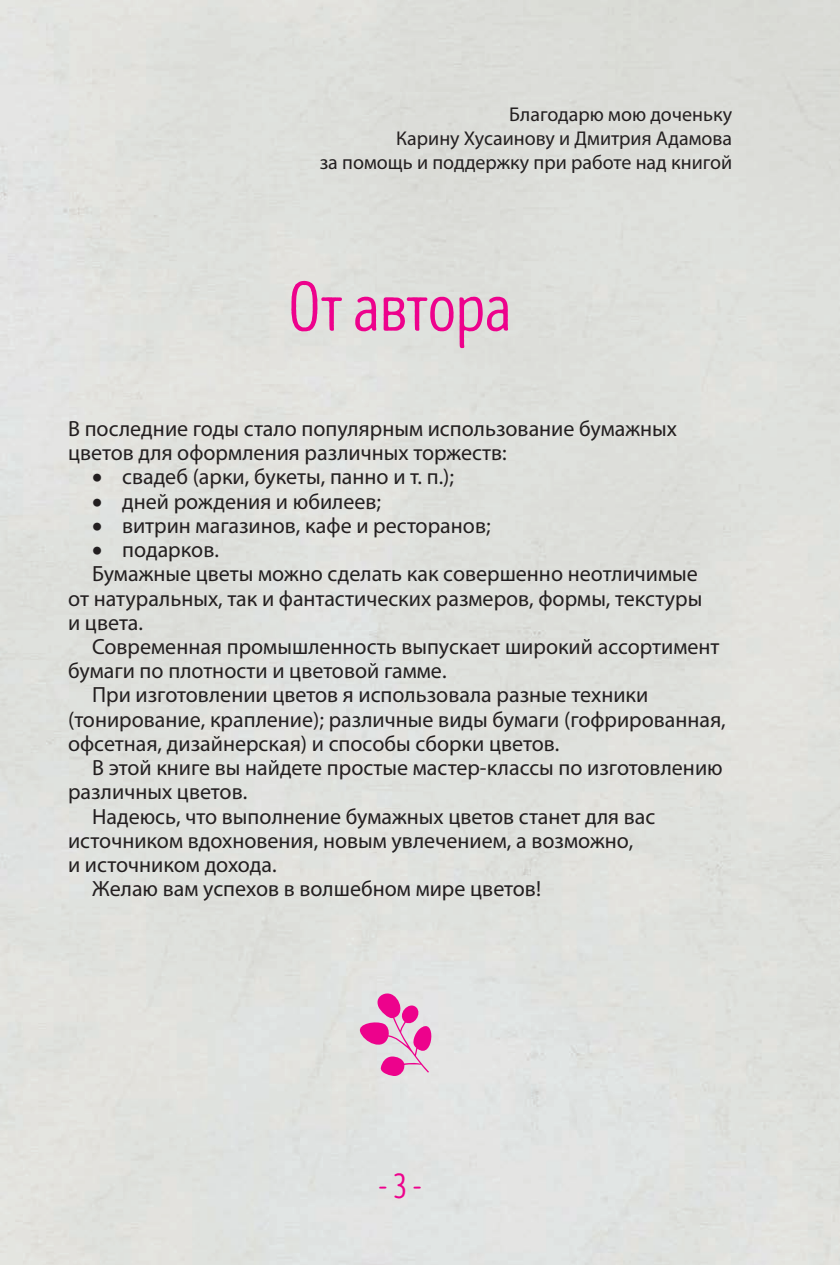
<style>
.page{position:relative;width:840px;height:1265px;background:#fff}
.page>*{position:absolute;margin:0;border:0;box-sizing:border-box;transform-origin:0 0}
.t1{font:70px "Intro Head R Base";letter-spacing:-.01em;color:#ed028c}
.t2{font:36px "Intro Head R Base";color:#ed028c}
.t3{font:22px/24.2px "Myriad Pro";color:#231f20}
.t4{font:20px/24.2px "Myriad Pro";color:#231f20;text-align:right}
</style>
<div class="page">
<svg style="left:357px;top:990px;width:79px;height:86px;background:#e5a1c9"></svg>
<p class="t4" style="left:319px;top:101px;width:414px">Благодарю мою доченьку<br>Карину Хусаинову и Дмитрия Адамова<br>за помощь и поддержку при работе над книгой</p>
<h1 class="t1" style="left:288px;top:269px;width:225px">От автора</h1>
<p class="t3" style="left:68px;top:416px;width:610px">В последние годы стало популярным использование бумажных цветов для оформления различных торжеств:</p>
<p class="t3" style="left:92px;top:464px;width:363px">• свадеб (арки, букеты, панно и т. п.);</p>
<p class="t3" style="left:92px;top:488px;width:290px">• дней рождения и юбилеев;</p>
<p class="t3" style="left:92px;top:513px;width:400px">• витрин магазинов, кафе и ресторанов;</p>
<p class="t3" style="left:92px;top:537px;width:128px">• подарков.</p>
<p class="t3" style="left:92px;top:561px;width:607px">Бумажные цветы можно сделать как совершенно неотличимые</p>
<p class="t3" style="left:68px;top:585px;width:635px">от натуральных, так и фантастических размеров, формы, текстуры</p>
<p class="t3" style="left:68px;top:610px;width:76px">и цвета.</p>
<p class="t3" style="left:92px;top:634px;width:628px">Современная промышленность выпускает широкий ассортимент</p>
<p class="t3" style="left:68px;top:658px;width:380px">бумаги по плотности и цветовой гамме.</p>
<p class="t3" style="left:92px;top:682px;width:557px">При изготовлении цветов я использовала разные техники</p>
<p class="t3" style="left:68px;top:706px;width:659px">(тонирование, крапление); различные виды бумаги (гофрированная,</p>
<p class="t3" style="left:68px;top:731px;width:492px">офсетная, дизайнерская) и способы сборки цветов.</p>
<p class="t3" style="left:92px;top:755px;width:631px">В этой книге вы найдете простые мастер-классы по изготовлению</p>
<p class="t3" style="left:68px;top:779px;width:180px">различных цветов.</p>
<p class="t3" style="left:92px;top:803px;width:564px">Надеюсь, что выполнение бумажных цветов станет для вас</p>
<p class="t3" style="left:68px;top:828px;width:566px">источником вдохновения, новым увлечением, а возможно,</p>
<p class="t3" style="left:68px;top:852px;width:210px">и источником дохода.</p>
<p class="t3" style="left:92px;top:876px;width:450px">Желаю вам успехов в волшебном мире цветов!</p>
<h2 class="t2" style="left:377px;top:1166px;width:47px">- 3 -</h2>
</div>
